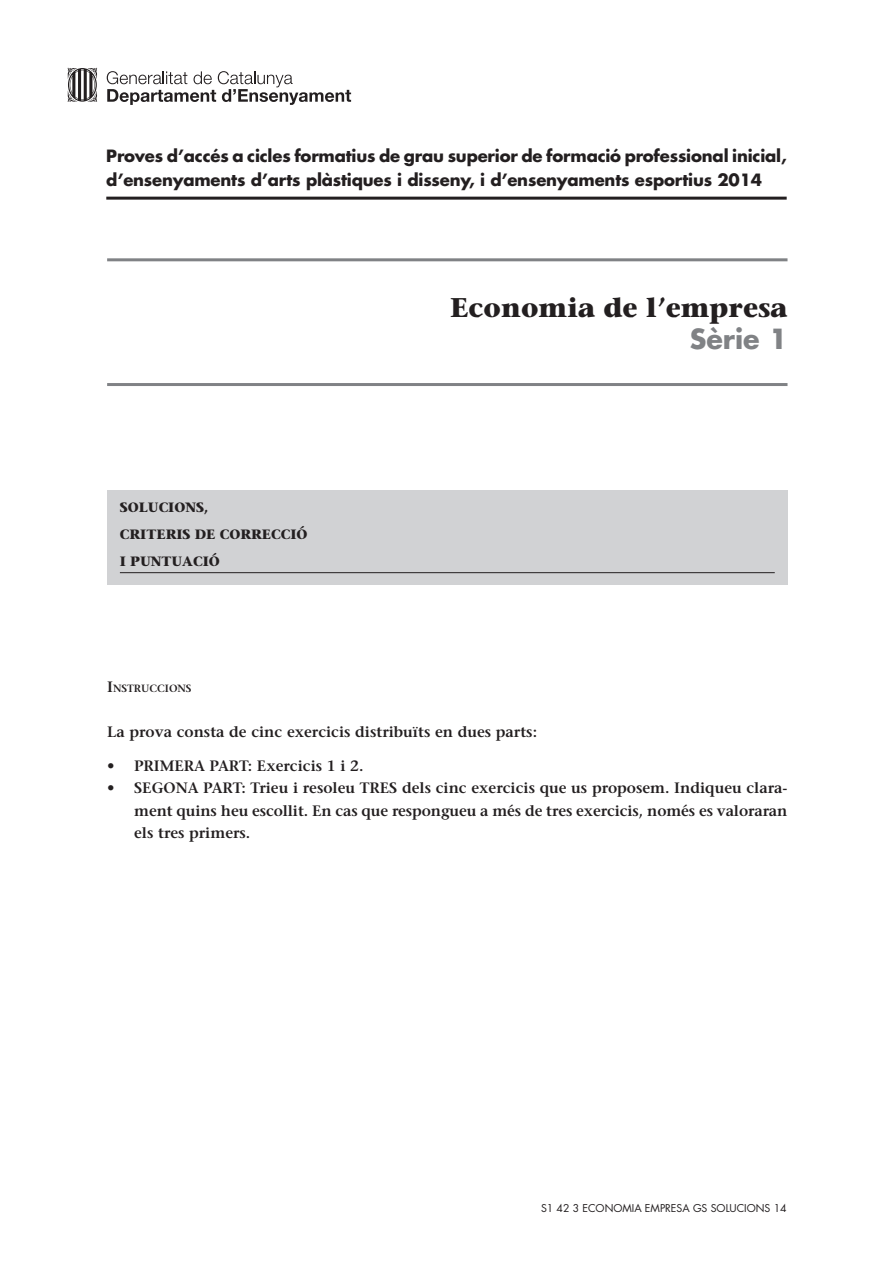
<style>
.page{position:relative;width:893px;height:1263px;background:#fff}
.page>*{position:absolute;margin:0;border:0;box-sizing:border-box;transform-origin:0 0}
.t1{font:700 27px "Stone Serif";color:#231f20}
.t2{font:700 27px "Futura";color:#808285}
.t3{font:700 16.5px/24px "Futura";letter-spacing:-.01em;color:#231f20}
.t4{font:600 15px/22.5px "Stone Serif";color:#231f20;text-align:justify}
.t5{font:700 13.5px/27px "Stone Serif";color:#231f20}
.t6{font:10.5px "Futura";color:#231f20}
.t7{font:600 10.5px "Stone Serif";color:#231f20}
.s1{font-size:15px}
</style>
<div class="page">
<hr style="left:106px;top:197px;width:681px;height:3px;background:#231f20">
<div style="left:107px;top:490px;width:680px;height:95px;background:#d1d2d4"></div>
<hr style="left:120px;top:572px;width:655px;height:1px;background:#231f20">
<svg style="left:107px;top:71px;width:244px;height:34px"></svg>
<svg style="left:68px;top:68px;width:29px;height:34px"></svg>
<hr style="left:107px;top:258px;width:680px;height:3px;background:#808285">
<hr style="left:107px;top:383px;width:680px;height:3px;background:#808285">
<p class="t3" style="left:106px;top:145px;width:682px">Proves d’accés a cicles formatius de grau superior de formació professional inicial, d’ensenyaments d’arts plàstiques i disseny, i d’ensenyaments esportius 2014</p>
<p class="t5" style="left:120px;top:495px;width:189px">SOLUCIONS,<br>CRITERIS DE CORRECCIÓ<br>I PUNTUACIÓ</p>
<h1 class="t1" style="left:450px;top:297px;width:339px">Economia de l’empresa</h1>
<h1 class="t2" style="left:690px;top:327px;width:99px">Sèrie 1</h1>
<p class="t7" style="left:107px;top:684px;width:86px"><span class="s1">I</span>NSTRUCCIONS</p>
<p class="t4" style="left:107px;top:722px;width:431px">La prova consta de cinc exercicis distribuïts en dues parts:</p>
<p class="t4" style="left:107px;top:756px;width:258px">• PRIMERA PART: Exercicis 1 i 2.</p>
<p class="t4" style="left:134px;top:778px;width:655px;text-indent:-27px">• SEGONA PART: Trieu i resoleu TRES dels cinc exercicis que us proposem. Indiqueu clara&shy;ment quins heu escollit. En cas que respongueu a més de tres exercicis, només es valoraran els tres primers.</p>
<p class="t6" style="left:541px;top:1203px;width:247px">S1 42 3 ECONOMIA EMPRESA GS SOLUCIONS 14</p>
</div>
